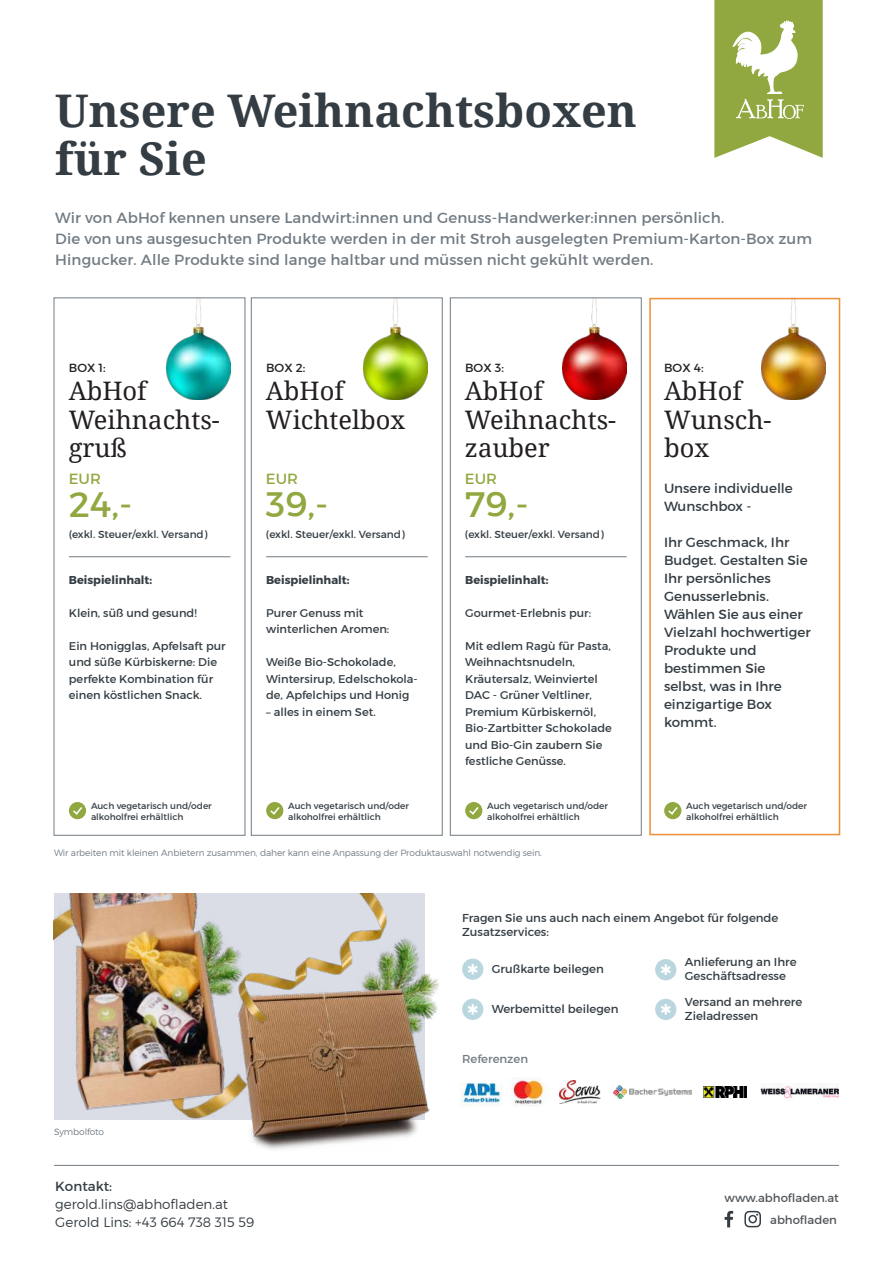
<style>
.page{position:relative;width:893px;height:1263px;background:#fff}
.page>*{position:absolute;margin:0;border:0;box-sizing:border-box;transform-origin:0 0}
.t1{font:700 45px/48px "Droid Serif";color:#343d43}
.t2{font:36px "Montserrat";color:#91a840}
.t3{font:25.5px/28.5px "Droid Serif";color:#231f20}
.t4{font:15px/21px "Montserrat";letter-spacing:.01em;color:#717b83}
.t5{font:15px "Montserrat";color:#91a840}
.t6{font:13.5px/18px "Montserrat";color:#343d43}
.t7{font:300 13.5px/18px "Montserrat";color:#343d43}
.t8{font:12px "Montserrat";letter-spacing:.01em;color:#231f20}
.t9{font:11.7px/14.1px "Montserrat";color:#343d43}
.t10{font:11.7px "Montserrat";color:#52575b}
.t11{font:11.7px "Montserrat";color:#717b83}
.t12{font:11.4px/16.5px "Montserrat";color:#343d43}
.t13{font:700 11.4px "Montserrat";color:#343d43}
.t14{font:10.5px "Montserrat";color:#343d43}
.t15{font:9px/10.8px "Montserrat";color:#343d43}
.t16{font:300 9px "Montserrat";letter-spacing:-.01em;color:#717b83}
</style>
<div class="page">
<svg style="left:714px;top:0;width:109px;height:158px"></svg>
<svg style="left:725px;top:1211px;width:8px;height:16px"></svg>
<svg style="left:744px;top:1211px;width:17px;height:16px"></svg>
<hr style="left:54px;top:1165px;width:785px;height:1px;background:#717b83">
<div style="left:649px;top:298px;width:191px;height:537px;border:2px solid #ee9034"></div>
<div style="left:664px;top:802px;width:17px;height:17px;background:#91a840;border-radius:50%"></div>
<svg style="left:668px;top:807px;width:10px;height:8px"></svg>
<img style="left:762px;top:298px;width:64px;height:101px">
<div style="left:450px;top:298px;width:191px;height:537px;border:1px solid #717b83"></div>
<hr style="left:465px;top:556px;width:162px;height:1px;background:#717b83">
<div style="left:465px;top:802px;width:17px;height:17px;background:#91a840;border-radius:50%"></div>
<svg style="left:469px;top:807px;width:10px;height:8px"></svg>
<img style="left:563px;top:298px;width:64px;height:101px">
<div style="left:251px;top:298px;width:191px;height:537px;border:1px solid #717b83"></div>
<hr style="left:266px;top:556px;width:162px;height:1px;background:#717b83">
<div style="left:266px;top:802px;width:17px;height:17px;background:#91a840;border-radius:50%"></div>
<svg style="left:270px;top:807px;width:10px;height:8px"></svg>
<img style="left:364px;top:298px;width:64px;height:101px">
<hr style="left:69px;top:556px;width:161px;height:1px;background:#717b83">
<div style="left:69px;top:802px;width:17px;height:17px;background:#91a840;border-radius:50%"></div>
<svg style="left:73px;top:807px;width:9px;height:8px"></svg>
<img style="left:166px;top:298px;width:64px;height:101px">
<div style="left:462px;top:958px;width:21px;height:22px;background:#bad7df;border-radius:50%"></div>
<svg style="left:471px;top:964px;width:7px;height:10px"></svg>
<div style="left:462px;top:999px;width:21px;height:21px;background:#bad7df;border-radius:50%"></div>
<svg style="left:471px;top:1004px;width:7px;height:10px"></svg>
<div style="left:655px;top:959px;width:21px;height:21px;background:#bad7df;border-radius:50%"></div>
<svg style="left:661px;top:964px;width:10px;height:11px"></svg>
<div style="left:655px;top:999px;width:21px;height:21px;background:#bad7df;border-radius:50%"></div>
<svg style="left:661px;top:1004px;width:10px;height:11px"></svg>
<img style="left:506px;top:1077px;width:41px;height:30px">
<img style="left:560px;top:1081px;width:40px;height:22px">
<img style="left:460px;top:1082px;width:42px;height:25px">
<img style="left:614px;top:1085px;width:77px;height:14px">
<img style="left:703px;top:1087px;width:44px;height:10px">
<img style="left:760px;top:1083px;width:78px;height:16px">
<img style="left:387px;top:915px;width:84px;height:179px">
<img style="left:54px;top:900px;width:175px;height:220px">
<img style="left:58px;top:893px;width:169px;height:218px">
<img style="left:228px;top:980px;width:214px;height:170px">
<img style="left:229px;top:893px;width:158px;height:134px">
<h1 class="t1" style="left:55px;top:88px;width:583px">Unsere Weihnachtsboxen für Sie</h1>
<p class="t4" style="left:55px;top:207px;width:758px">Wir von AbHof kennen unsere Landwirt:innen und Genuss-Handwerker:innen persönlich.<br>Die von uns ausgesuchten Produkte werden in der mit Stroh ausgelegten Premium-Karton-Box zum<br>Hingucker. Alle Produkte sind lange haltbar und müssen nicht gekühlt werden.</p>
<p class="t8" style="left:69px;top:360px;width:39px">BOX 1:</p>
<h3 class="t3" style="left:69px;top:377px;width:153px">AbHof<br>Weihnachts&shy;gruß</h3>
<h3 class="t5" style="left:69px;top:470px;width:34px">EUR</h3>
<h2 class="t2" style="left:69px;top:482px;width:65px">24,-</h2>
<p class="t14" style="left:69px;top:528px;width:140px">(exkl. Steuer/exkl. Versand)</p>
<p class="t13" style="left:69px;top:573px;width:85px">Beispielinhalt:</p>
<p class="t12" style="left:69px;top:605px;width:129px">Klein, süß und gesund!</p>
<p class="t12" style="left:69px;top:638px;width:158px">Ein Honigglas, Apfelsaft pur und süße Kürbiskerne: Die perfekte Kombination für einen köstlichen Snack.</p>
<p class="t15" style="left:91px;top:800px;width:122px">Auch vegetarisch und/oder alkoholfrei erhältlich</p>
<p class="t8" style="left:266px;top:360px;width:41px">BOX 2:</p>
<h3 class="t3" style="left:266px;top:377px;width:141px">AbHof<br>Wichtelbox</h3>
<h3 class="t5" style="left:266px;top:470px;width:34px">EUR</h3>
<h2 class="t2" style="left:266px;top:482px;width:64px">39,-</h2>
<p class="t14" style="left:266px;top:528px;width:140px">(exkl. Steuer/exkl. Versand)</p>
<p class="t13" style="left:266px;top:573px;width:85px">Beispielinhalt:</p>
<p class="t12" style="left:266px;top:605px;width:125px">Purer Genuss mit winterlichen Aromen:</p>
<p class="t12" style="left:266px;top:654px;width:153px">Weiße Bio-Schokolade,<br>Wintersirup, Edelschokola&shy;de, Apfelchips und Honig</p>
<p class="t12" style="left:266px;top:704px;width:111px">– alles in einem Set.</p>
<p class="t15" style="left:288px;top:800px;width:122px">Auch vegetarisch und/oder alkoholfrei erhältlich</p>
<p class="t8" style="left:465px;top:360px;width:40px">BOX 3:</p>
<h3 class="t3" style="left:465px;top:377px;width:153px">AbHof<br>Weihnachts&shy;zauber</h3>
<h3 class="t5" style="left:465px;top:470px;width:34px">EUR</h3>
<h2 class="t2" style="left:465px;top:482px;width:65px">79,-</h2>
<p class="t14" style="left:465px;top:528px;width:140px">(exkl. Steuer/exkl. Versand)</p>
<p class="t13" style="left:465px;top:573px;width:85px">Beispielinhalt:</p>
<p class="t12" style="left:465px;top:605px;width:127px">Gourmet-Erlebnis pur:</p>
<p class="t12" style="left:465px;top:638px;width:148px">Mit edlem Ragù für Pasta,<br>Weihnachtsnudeln,<br>Kräutersalz, Weinviertel<br>DAC - Grüner Veltliner,<br>Premium Kürbiskernöl,<br>Bio-Zartbitter Schokolade und Bio-Gin zaubern Sie festliche Genüsse.</p>
<p class="t15" style="left:487px;top:800px;width:122px">Auch vegetarisch und/oder alkoholfrei erhältlich</p>
<p class="t16" style="left:54px;top:847px;width:490px">Wir arbeiten mit kleinen Anbietern zusammen, daher kann eine Anpassung der Produktauswahl notwendig sein.</p>
<p class="t8" style="left:664px;top:360px;width:41px">BOX 4:</p>
<h3 class="t3" style="left:664px;top:377px;width:109px">AbHof<br>Wunsch&shy;box</h3>
<p class="t6" style="left:664px;top:479px;width:130px">Unsere individuelle<br>Wunschbox -</p>
<p class="t6" style="left:664px;top:533px;width:148px">Ihr Geschmack, Ihr<br>Budget. Gestalten Sie<br>Ihr persönliches<br>Genusserlebnis.<br>Wählen Sie aus einer<br>Vielzahl hochwertiger<br>Produkte und bestimmen Sie selbst, was in Ihre einzigartige Box kommt.</p>
<p class="t15" style="left:686px;top:800px;width:122px">Auch vegetarisch und/oder alkoholfrei erhältlich</p>
<p class="t9" style="left:462px;top:910px;width:318px">Fragen Sie uns auch nach einem Angebot für folgende<br>Zusatzservices:</p>
<p class="t16" style="left:54px;top:1126px;width:52px">Symbolfoto</p>
<p class="t6" style="left:55px;top:1177px;width:58px">Kontakt:</p>
<p class="t7" style="left:55px;top:1195px;width:200px">gerold.lins@abhofladen.at<br>Gerold Lins: +43 664 738 315 59</p>
<p class="t9" style="left:492px;top:962px;width:113px">Grußkarte beilegen</p>
<p class="t9" style="left:492px;top:1001px;width:128px">Werbemittel beilegen</p>
<p class="t11" style="left:462px;top:1052px;width:68px">Referenzen</p>
<p class="t9" style="left:685px;top:955px;width:113px">Anlieferung an Ihre<br>Geschäftsadresse</p>
<p class="t9" style="left:685px;top:995px;width:119px">Versand an mehrere<br>Zieladressen</p>
<p class="t10" style="left:725px;top:1191px;width:116px">www.abhofladen.at</p>
<p class="t10" style="left:770px;top:1212px;width:68px">abhofladen</p>
</div>
